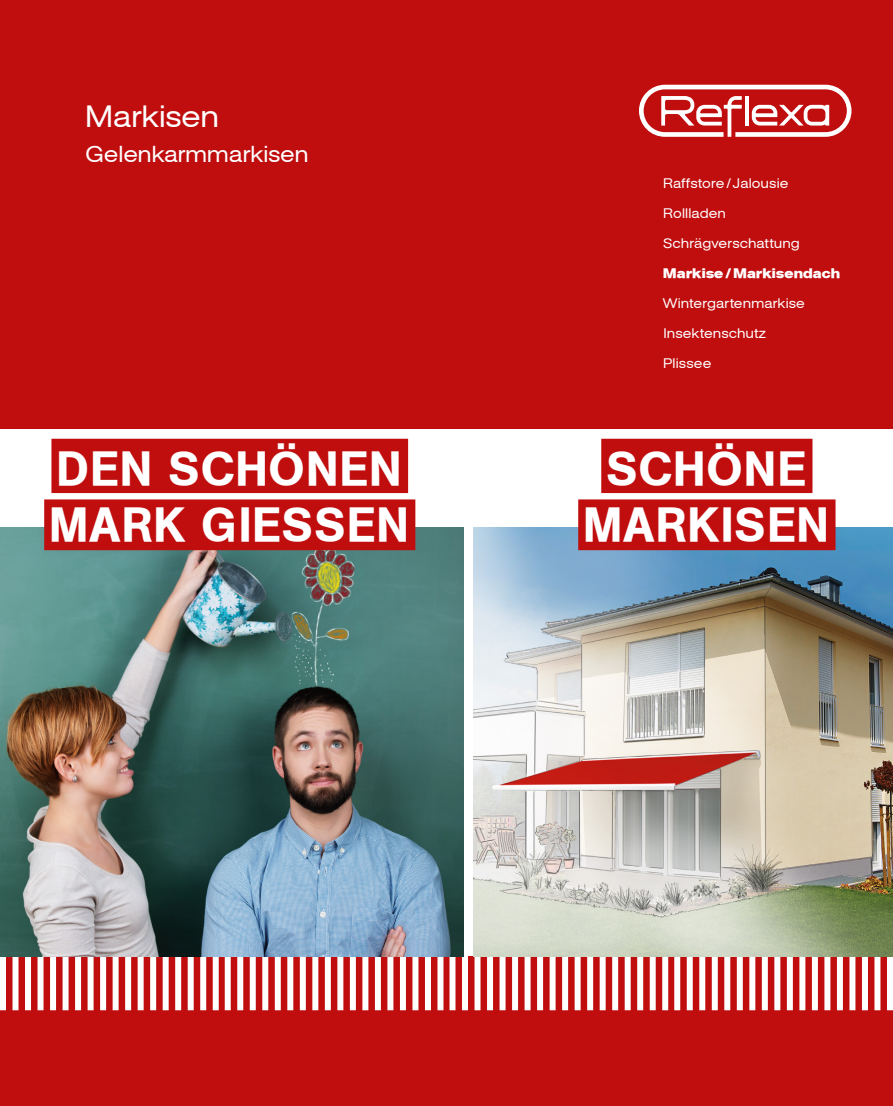
<style>
.page{position:relative;width:893px;height:1106px;background:#c00d0e}
.page>*{position:absolute;margin:0;border:0;box-sizing:border-box;transform-origin:0 0}
.t1{font:46.8px/56.1px "Agba Medium Normal";letter-spacing:.05em;color:#fff;text-align:center}
.t2{font:30px "Agba Extended Normal";letter-spacing:.015em;color:#fff}
.t3{font:22.5px "Agba Extended Normal";letter-spacing:.015em;color:#fff}
.t4{font:13.5px "Agba Extended Normal";letter-spacing:.025em;color:#fff}
.t5{font:700 13.5px "Agba Extended";letter-spacing:.02em;color:#fff}
</style>
<div class="page">
<svg style="left:639px;top:85px;width:212px;height:52px"></svg>
<div style="left:0;top:944px;width:6px;height:66px;background:#fff"></div>
<div style="left:13px;top:944px;width:6px;height:66px;background:#fff"></div>
<div style="left:25px;top:944px;width:6px;height:66px;background:#fff"></div>
<div style="left:38px;top:944px;width:6px;height:66px;background:#fff"></div>
<div style="left:50px;top:944px;width:6px;height:66px;background:#fff"></div>
<div style="left:63px;top:944px;width:6px;height:66px;background:#fff"></div>
<div style="left:75px;top:944px;width:6px;height:66px;background:#fff"></div>
<div style="left:88px;top:944px;width:6px;height:66px;background:#fff"></div>
<div style="left:100px;top:944px;width:6px;height:66px;background:#fff"></div>
<div style="left:113px;top:944px;width:6px;height:66px;background:#fff"></div>
<div style="left:125px;top:944px;width:6px;height:66px;background:#fff"></div>
<div style="left:138px;top:944px;width:6px;height:66px;background:#fff"></div>
<div style="left:150px;top:944px;width:6px;height:66px;background:#fff"></div>
<div style="left:163px;top:944px;width:6px;height:66px;background:#fff"></div>
<div style="left:175px;top:944px;width:6px;height:66px;background:#fff"></div>
<div style="left:188px;top:944px;width:6px;height:66px;background:#fff"></div>
<div style="left:200px;top:944px;width:6px;height:66px;background:#fff"></div>
<div style="left:213px;top:944px;width:6px;height:66px;background:#fff"></div>
<div style="left:225px;top:944px;width:6px;height:66px;background:#fff"></div>
<div style="left:237px;top:944px;width:6px;height:66px;background:#fff"></div>
<div style="left:250px;top:944px;width:6px;height:66px;background:#fff"></div>
<div style="left:262px;top:944px;width:6px;height:66px;background:#fff"></div>
<div style="left:275px;top:944px;width:6px;height:66px;background:#fff"></div>
<div style="left:287px;top:944px;width:6px;height:66px;background:#fff"></div>
<div style="left:300px;top:944px;width:6px;height:66px;background:#fff"></div>
<div style="left:312px;top:944px;width:6px;height:66px;background:#fff"></div>
<div style="left:325px;top:944px;width:6px;height:66px;background:#fff"></div>
<div style="left:337px;top:944px;width:6px;height:66px;background:#fff"></div>
<div style="left:350px;top:944px;width:6px;height:66px;background:#fff"></div>
<div style="left:362px;top:944px;width:6px;height:66px;background:#fff"></div>
<div style="left:375px;top:944px;width:6px;height:66px;background:#fff"></div>
<div style="left:387px;top:944px;width:6px;height:66px;background:#fff"></div>
<div style="left:400px;top:944px;width:6px;height:66px;background:#fff"></div>
<div style="left:412px;top:944px;width:6px;height:66px;background:#fff"></div>
<div style="left:425px;top:944px;width:6px;height:66px;background:#fff"></div>
<div style="left:437px;top:944px;width:6px;height:66px;background:#fff"></div>
<div style="left:449px;top:944px;width:6px;height:66px;background:#fff"></div>
<div style="left:462px;top:944px;width:6px;height:66px;background:#fff"></div>
<div style="left:474px;top:944px;width:6px;height:66px;background:#fff"></div>
<div style="left:487px;top:944px;width:6px;height:66px;background:#fff"></div>
<div style="left:500px;top:944px;width:6px;height:66px;background:#fff"></div>
<div style="left:512px;top:944px;width:6px;height:66px;background:#fff"></div>
<div style="left:525px;top:944px;width:6px;height:66px;background:#fff"></div>
<div style="left:537px;top:944px;width:6px;height:66px;background:#fff"></div>
<div style="left:550px;top:944px;width:6px;height:66px;background:#fff"></div>
<div style="left:562px;top:944px;width:6px;height:66px;background:#fff"></div>
<div style="left:575px;top:944px;width:6px;height:66px;background:#fff"></div>
<div style="left:587px;top:944px;width:6px;height:66px;background:#fff"></div>
<div style="left:600px;top:944px;width:6px;height:66px;background:#fff"></div>
<div style="left:612px;top:944px;width:6px;height:66px;background:#fff"></div>
<div style="left:625px;top:944px;width:6px;height:66px;background:#fff"></div>
<div style="left:637px;top:944px;width:6px;height:66px;background:#fff"></div>
<div style="left:650px;top:944px;width:6px;height:66px;background:#fff"></div>
<div style="left:662px;top:944px;width:6px;height:66px;background:#fff"></div>
<div style="left:674px;top:944px;width:6px;height:66px;background:#fff"></div>
<div style="left:687px;top:944px;width:6px;height:66px;background:#fff"></div>
<div style="left:699px;top:944px;width:6px;height:66px;background:#fff"></div>
<div style="left:712px;top:944px;width:6px;height:66px;background:#fff"></div>
<div style="left:724px;top:944px;width:6px;height:66px;background:#fff"></div>
<div style="left:737px;top:944px;width:6px;height:66px;background:#fff"></div>
<div style="left:749px;top:944px;width:6px;height:66px;background:#fff"></div>
<div style="left:762px;top:944px;width:6px;height:66px;background:#fff"></div>
<div style="left:774px;top:944px;width:6px;height:66px;background:#fff"></div>
<div style="left:787px;top:944px;width:6px;height:66px;background:#fff"></div>
<div style="left:799px;top:944px;width:6px;height:66px;background:#fff"></div>
<div style="left:812px;top:944px;width:6px;height:66px;background:#fff"></div>
<div style="left:824px;top:944px;width:6px;height:66px;background:#fff"></div>
<div style="left:837px;top:944px;width:6px;height:66px;background:#fff"></div>
<div style="left:849px;top:944px;width:6px;height:66px;background:#fff"></div>
<div style="left:862px;top:944px;width:6px;height:66px;background:#fff"></div>
<div style="left:874px;top:944px;width:6px;height:66px;background:#fff"></div>
<div style="left:887px;top:944px;width:6px;height:66px;background:#fff"></div>
<div style="left:0;top:429px;width:893px;height:527px;background:#fff"></div>
<img style="left:473px;top:527px;width:420px;height:429px">
<img style="left:0;top:527px;width:464px;height:429px">
<div style="left:601px;top:439px;width:211px;height:54px;background:#c00d0e"></div>
<div style="left:578px;top:499px;width:257px;height:51px;background:#c00d0e"></div>
<div style="left:51px;top:439px;width:357px;height:54px;background:#c00d0e"></div>
<div style="left:44px;top:499px;width:371px;height:51px;background:#c00d0e"></div>
<h2 class="t2" style="left:86px;top:99px;width:135px">Markisen</h2>
<h3 class="t3" style="left:86px;top:141px;width:224px">Gelenkarmmarkisen</h3>
<h1 class="t1" style="left:51px;top:441px;width:360px;text-align:left">DEN SCHÖNEN<br>MARK GIESSEN</h1>
<p class="t4" style="left:663px;top:176px;width:127px">Raffstore/ Jalousie</p>
<p class="t4" style="left:663px;top:206px;width:64px">Rollladen</p>
<p class="t4" style="left:663px;top:236px;width:138px">Schrägverschattung</p>
<p class="t5" style="left:663px;top:266px;width:178px">Markise/Markisendach</p>
<p class="t4" style="left:663px;top:296px;width:143px">Wintergartenmarkise</p>
<p class="t4" style="left:663px;top:326px;width:104px">Insektenschutz</p>
<p class="t4" style="left:663px;top:356px;width:49px">Plissee</p>
<h1 class="t1" style="left:585px;top:441px;width:246px">SCHÖNE<br>MARKISEN</h1>
</div>
